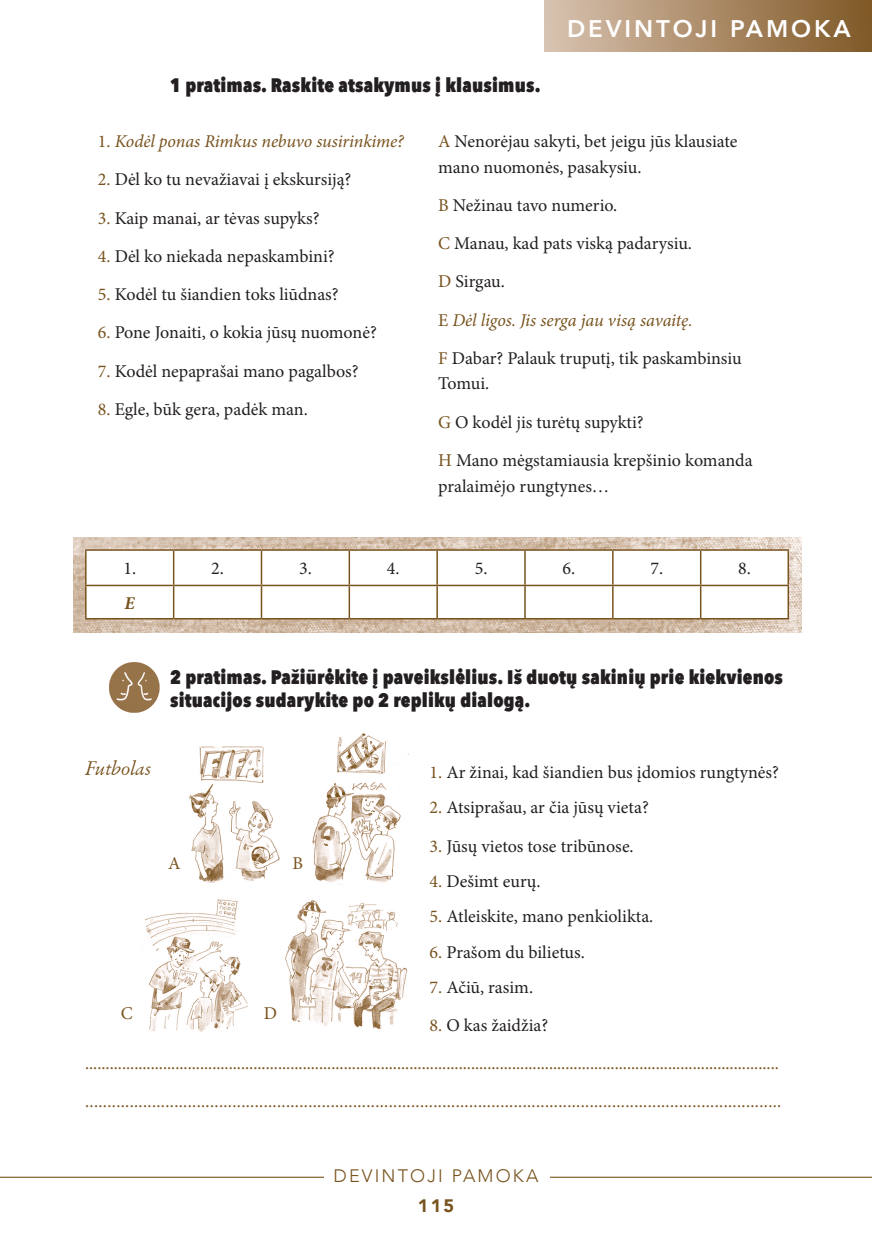
<style>
.page{position:relative;width:872px;height:1234px;background:#fff}
.page>*{position:absolute;margin:0;border:0;box-sizing:border-box;transform-origin:0 0}
.t1{font:800 24px "Avenir";letter-spacing:.12em;color:#fff}
.PAVADINIMAI{font:800 19.5px/23.4px "Avenir Next Condensed";letter-spacing:.01em;color:#231f20}
.zodziai_po_pavyzdzia{font:19.5px "MC Garamond Original Italic";color:#78531e}
.UZDUOTIS-2_rudi{font:18px/25.5px "Minion Pro";color:#231f20}
.UZDUOTYS-2_rudi_ir_t{font:18px "Minion Pro";color:#78531e}
.UZDUOTIS-2_rudi-2{font:italic 18px "Minion Pro";letter-spacing:-.01em;color:#78531e}
.t2{font:300 18px "Avenir";letter-spacing:.12em;color:#78531e}
.t3{font:900 18px "Avenir";color:#78531e}
.t4{font:italic 700 18px "Minion Pro";color:#78531e}
.s1{font-style:normal}
.s2{color:#78531e}
</style>
<div class="page">
<hr style="left:0;top:1176px;width:872px;height:1px;background:#78531e">
<img style="left:74px;top:537px;width:727px;height:95px">
<svg style="left:87px;top:550px;width:700px;height:68px"></svg>
<hr style="left:85px;top:550px;width:2px;height:34px;background:#78531e">
<hr style="left:85px;top:586px;width:2px;height:32px;background:#78531e">
<hr style="left:85px;top:549px;width:89px;height:1px;background:#78531e">
<hr style="left:174px;top:549px;width:87px;height:1px;background:#78531e">
<hr style="left:261px;top:549px;width:88px;height:1px;background:#78531e">
<hr style="left:349px;top:549px;width:88px;height:1px;background:#78531e">
<hr style="left:437px;top:549px;width:88px;height:1px;background:#78531e">
<hr style="left:525px;top:549px;width:88px;height:1px;background:#78531e">
<hr style="left:613px;top:549px;width:87px;height:1px;background:#78531e">
<hr style="left:700px;top:549px;width:89px;height:1px;background:#78531e">
<hr style="left:173px;top:550px;width:1px;height:34px;background:#78531e">
<hr style="left:261px;top:550px;width:1px;height:34px;background:#78531e">
<hr style="left:348px;top:550px;width:2px;height:34px;background:#78531e">
<hr style="left:436px;top:550px;width:2px;height:34px;background:#78531e">
<hr style="left:524px;top:550px;width:2px;height:34px;background:#78531e">
<hr style="left:612px;top:550px;width:1px;height:34px;background:#78531e">
<hr style="left:700px;top:550px;width:1px;height:34px;background:#78531e">
<hr style="left:787px;top:550px;width:2px;height:34px;background:#78531e">
<hr style="left:173px;top:586px;width:1px;height:32px;background:#78531e">
<hr style="left:261px;top:586px;width:1px;height:32px;background:#78531e">
<hr style="left:348px;top:586px;width:2px;height:32px;background:#78531e">
<hr style="left:436px;top:586px;width:2px;height:32px;background:#78531e">
<hr style="left:524px;top:586px;width:2px;height:32px;background:#78531e">
<hr style="left:612px;top:586px;width:1px;height:32px;background:#78531e">
<hr style="left:700px;top:586px;width:1px;height:32px;background:#78531e">
<hr style="left:787px;top:586px;width:2px;height:32px;background:#78531e">
<hr style="left:85px;top:584px;width:89px;height:2px;background:#78531e">
<hr style="left:174px;top:584px;width:87px;height:2px;background:#78531e">
<hr style="left:261px;top:584px;width:88px;height:2px;background:#78531e">
<hr style="left:349px;top:584px;width:88px;height:2px;background:#78531e">
<hr style="left:437px;top:584px;width:88px;height:2px;background:#78531e">
<hr style="left:525px;top:584px;width:88px;height:2px;background:#78531e">
<hr style="left:613px;top:584px;width:87px;height:2px;background:#78531e">
<hr style="left:700px;top:584px;width:89px;height:2px;background:#78531e">
<hr style="left:85px;top:618px;width:89px;height:1px;background:#78531e">
<hr style="left:174px;top:618px;width:87px;height:1px;background:#78531e">
<hr style="left:261px;top:618px;width:88px;height:1px;background:#78531e">
<hr style="left:349px;top:618px;width:88px;height:1px;background:#78531e">
<hr style="left:437px;top:618px;width:88px;height:1px;background:#78531e">
<hr style="left:525px;top:618px;width:88px;height:1px;background:#78531e">
<hr style="left:613px;top:618px;width:87px;height:1px;background:#78531e">
<hr style="left:700px;top:618px;width:89px;height:1px;background:#78531e">
<div style="left:324px;top:1150px;width:225px;height:34px;background:#fff"></div>
<div style="left:544px;top:0;width:328px;height:51px;background:linear-gradient(to right,#d9c2b0,#805826)"></div>
<img style="left:109px;top:661px;width:51px;height:51px">
<img style="left:189px;top:746px;width:91px;height:137px">
<img style="left:312px;top:733px;width:97px;height:150px">
<img style="left:145px;top:899px;width:103px;height:133px">
<img style="left:285px;top:900px;width:123px;height:130px">
<p class="t1" style="left:567px;top:10px;width:285px">DEVINTOJI PAMOKA</p>
<p class="PAVADINIMAI" style="left:170px;top:73px;width:372px">1 pratimas. Raskite atsakymus į klausimus.</p>
<p class="UZDUOTIS-2_rudi-2" style="left:98px;top:129px;width:307px"><span class="s1">1.</span> Kodėl ponas Rimkus nebuvo susirinkime?</p>
<p class="UZDUOTIS-2_rudi" style="left:98px;top:167px;width:255px"><span class="s2">2.</span> Dėl ko tu nevažiavai į ekskursiją?</p>
<p class="UZDUOTIS-2_rudi" style="left:98px;top:205px;width:223px"><span class="s2">3.</span> Kaip manai, ar tėvas supyks?</p>
<p class="UZDUOTIS-2_rudi" style="left:98px;top:243px;width:238px"><span class="s2">4.</span> Dėl ko niekada nepaskambini?</p>
<p class="UZDUOTIS-2_rudi" style="left:98px;top:281px;width:242px"><span class="s2">5.</span> Kodėl tu šiandien toks liūdnas?</p>
<p class="UZDUOTIS-2_rudi" style="left:98px;top:320px;width:280px"><span class="s2">6.</span> Pone Jonaiti, o kokia jūsų nuomonė?</p>
<p class="UZDUOTIS-2_rudi" style="left:98px;top:358px;width:262px"><span class="s2">7.</span> Kodėl nepaprašai mano pagalbos?</p>
<p class="UZDUOTIS-2_rudi" style="left:98px;top:396px;width:211px"><span class="s2">8.</span> Egle, būk gera, padėk man.</p>
<p class="UZDUOTIS-2_rudi" style="left:438px;top:128px;width:301px"><span class="s2">A</span> Nenorėjau sakyti, bet jeigu jūs klausiate mano nuomonės, pasakysiu.</p>
<p class="UZDUOTIS-2_rudi" style="left:438px;top:192px;width:181px"><span class="s2">B</span> Nežinau tavo numerio.</p>
<p class="UZDUOTIS-2_rudi" style="left:438px;top:230px;width:255px"><span class="s2">C</span> Manau, kad pats viską padarysiu.</p>
<p class="UZDUOTIS-2_rudi" style="left:438px;top:269px;width:68px"><span class="s2">D</span> Sirgau.</p>
<p class="UZDUOTIS-2_rudi-2" style="left:438px;top:307px;width:256px"><span class="s1">E</span> Dėl ligos. Jis serga jau visą savaitę.</p>
<p class="UZDUOTIS-2_rudi" style="left:438px;top:345px;width:305px"><span class="s2">F</span> Dabar? Palauk truputį, tik paskambinsiu<br>Tomui.</p>
<p class="UZDUOTIS-2_rudi" style="left:438px;top:409px;width:207px"><span class="s2">G</span> O kodėl jis turėtų supykti?</p>
<p class="UZDUOTIS-2_rudi" style="left:438px;top:447px;width:316px"><span class="s2">H</span> Mano mėgstamiausia krepšinio komanda pralaimėjo rungtynes…</p>
<p class="UZDUOTIS-2_rudi" style="left:123px;top:555px;width:14px">1.</p>
<p class="UZDUOTIS-2_rudi" style="left:211px;top:555px;width:14px">2.</p>
<p class="UZDUOTIS-2_rudi" style="left:299px;top:555px;width:14px">3.</p>
<p class="UZDUOTIS-2_rudi" style="left:387px;top:555px;width:14px">4.</p>
<p class="UZDUOTIS-2_rudi" style="left:475px;top:555px;width:14px">5.</p>
<p class="UZDUOTIS-2_rudi" style="left:562px;top:555px;width:14px">6.</p>
<p class="UZDUOTIS-2_rudi" style="left:650px;top:555px;width:14px">7.</p>
<p class="UZDUOTIS-2_rudi" style="left:738px;top:555px;width:14px">8.</p>
<p class="t4" style="left:125px;top:590px;width:12px">E</p>
<p class="PAVADINIMAI" style="left:170px;top:664px;width:614px">2 pratimas. Pažiūrėkite į paveikslėlius. Iš duotų sakinių prie kiekvienos situacijos sudarykite po 2 replikų dialogą.</p>
<p class="zodziai_po_pavyzdzia" style="left:85px;top:755px;width:68px">Futbolas</p>
<p class="UZDUOTIS-2_rudi" style="left:429px;top:759px;width:351px"><span class="s2">1.</span> Ar žinai, kad šiandien bus įdomios rungtynės?</p>
<p class="UZDUOTIS-2_rudi" style="left:429px;top:794px;width:221px"><span class="s2">2.</span> Atsiprašau, ar čia jūsų vieta?</p>
<p class="UZDUOTIS-2_rudi" style="left:429px;top:833px;width:205px"><span class="s2">3.</span> Jūsų vietos tose tribūnose.</p>
<p class="UZDUOTIS-2_rudi" style="left:429px;top:868px;width:112px"><span class="s2">4.</span> Dešimt eurų.</p>
<p class="UZDUOTIS-2_rudi" style="left:429px;top:903px;width:225px"><span class="s2">5.</span> Atleiskite, mano penkiolikta.</p>
<p class="UZDUOTIS-2_rudi" style="left:429px;top:938px;width:157px"><span class="s2">6.</span> Prašom du bilietus.</p>
<p class="UZDUOTIS-2_rudi" style="left:429px;top:974px;width:105px"><span class="s2">7.</span> Ačiū, rasim.</p>
<p class="UZDUOTIS-2_rudi" style="left:429px;top:1012px;width:120px"><span class="s2">8.</span> O kas žaidžia?</p>
<p class="UZDUOTYS-2_rudi_ir_t" style="left:85px;top:1051px;width:695px">.........................................................................................................................................................................</p>
<p class="UZDUOTYS-2_rudi_ir_t" style="left:85px;top:1088px;width:698px">............................................................................................................................................................</p>
<p class="UZDUOTYS-2_rudi_ir_t" style="left:168px;top:850px;width:14px">A</p>
<p class="UZDUOTYS-2_rudi_ir_t" style="left:292px;top:850px;width:12px">B</p>
<p class="UZDUOTYS-2_rudi_ir_t" style="left:121px;top:1000px;width:13px">C</p>
<p class="UZDUOTYS-2_rudi_ir_t" style="left:264px;top:1000px;width:15px">D</p>
<p class="t2" style="left:333px;top:1164px;width:206px">DEVINTOJI PAMOKA</p>
<p class="t3" style="left:418px;top:1189px;width:38px">115</p>
</div>
